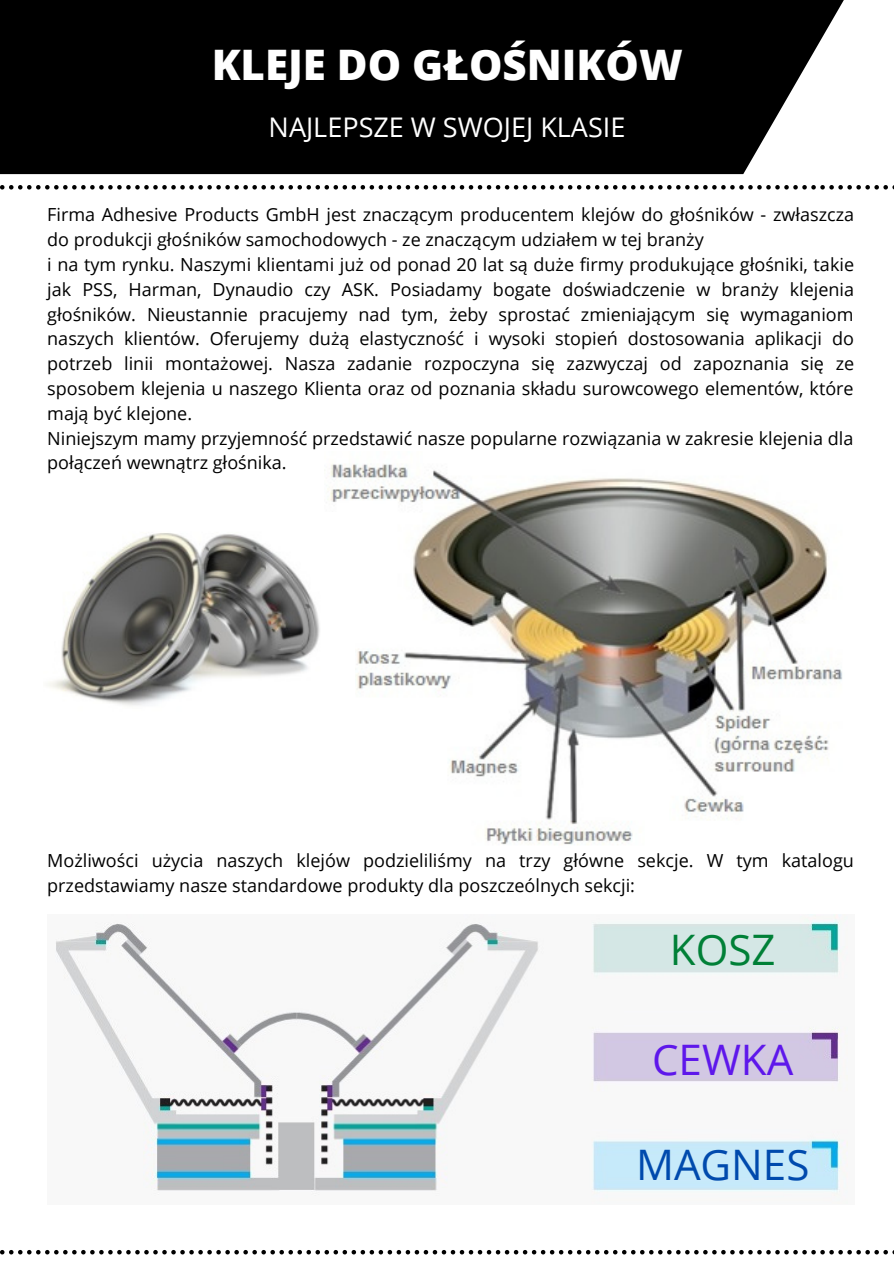
<style>
.page{position:relative;width:894px;height:1264px;background:#fff}
.page>*{position:absolute;margin:0;border:0;box-sizing:border-box;transform-origin:0 0}
.t1{font:800 42px "Open Sans";color:#fff}
.t2{font:42px "Open Sans";color:#004aad}
.t3{font:42px "Open Sans";color:#5e17eb}
.t4{font:42px "Open Sans";color:#008037}
.t5{font:27px "Open Sans";color:#fff}
.t6{font:18px/24.8px "Open Sans";color:#000}
</style>
<div class="page">
<div style="left:0;top:0;width:844px;height:174px;background:#000"></div>
<svg style="left:0;top:185px;width:893px;height:4px"></svg>
<svg style="left:0;top:1250px;width:893px;height:4px"></svg>
<img style="left:328px;top:464px;width:514px;height:381px">
<img style="left:48px;top:513px;width:306px;height:252px">
<img style="left:56px;top:914px;width:792px;height:290px">
<p class="t1" style="left:212px;top:35px;width:472px">KLEJE DO GŁOŚNIKÓW</p>
<p class="t5" style="left:268px;top:108px;width:358px">NAJLEPSZE W SWOJEJ KLASIE</p>
<p class="t6" style="left:47px;top:202px;width:808px">Firma Adhesive Products GmbH jest znaczącym producentem klejów do głośników - zwłaszcza do produkcji głośników samochodowych - ze znaczącym udziałem w tej branży</p>
<p class="t6" style="left:47px;top:252px;width:808px;text-align:justify">i na tym rynku. Naszymi klientami już od ponad 20 lat są duże firmy produkujące głośniki, takie jak PSS, Harman, Dynaudio czy ASK. Posiadamy bogate doświadczenie w branży klejenia głośników. Nieustannie pracujemy nad tym, żeby sprostać zmieniającym się wymaganiom naszych klientów. Oferujemy dużą elastyczność i wysoki stopień dostosowania aplikacji do potrzeb linii montażowej. Nasza zadanie rozpoczyna się zazwyczaj od zapoznania się ze sposobem klejenia u naszego Klienta oraz od poznania składu surowcowego elementów, które mają być klejone.</p>
<p class="t6" style="left:47px;top:425px;width:807px">Niniejszym mamy przyjemność przedstawić nasze popularne rozwiązania w zakresie klejenia dla połączeń wewnątrz głośnika.</p>
<p class="t6" style="left:47px;top:848px;width:808px">Możliwości użycia naszych klejów podzieliliśmy na trzy główne sekcje. W tym katalogu przedstawiamy nasze standardowe produkty dla poszczeólnych sekcji:</p>
<p class="t4" style="left:669px;top:920px;width:107px">KOSZ</p>
<p class="t3" style="left:652px;top:1030px;width:143px">CEWKA</p>
<p class="t2" style="left:636px;top:1135px;width:175px">MAGNES</p>
</div>
